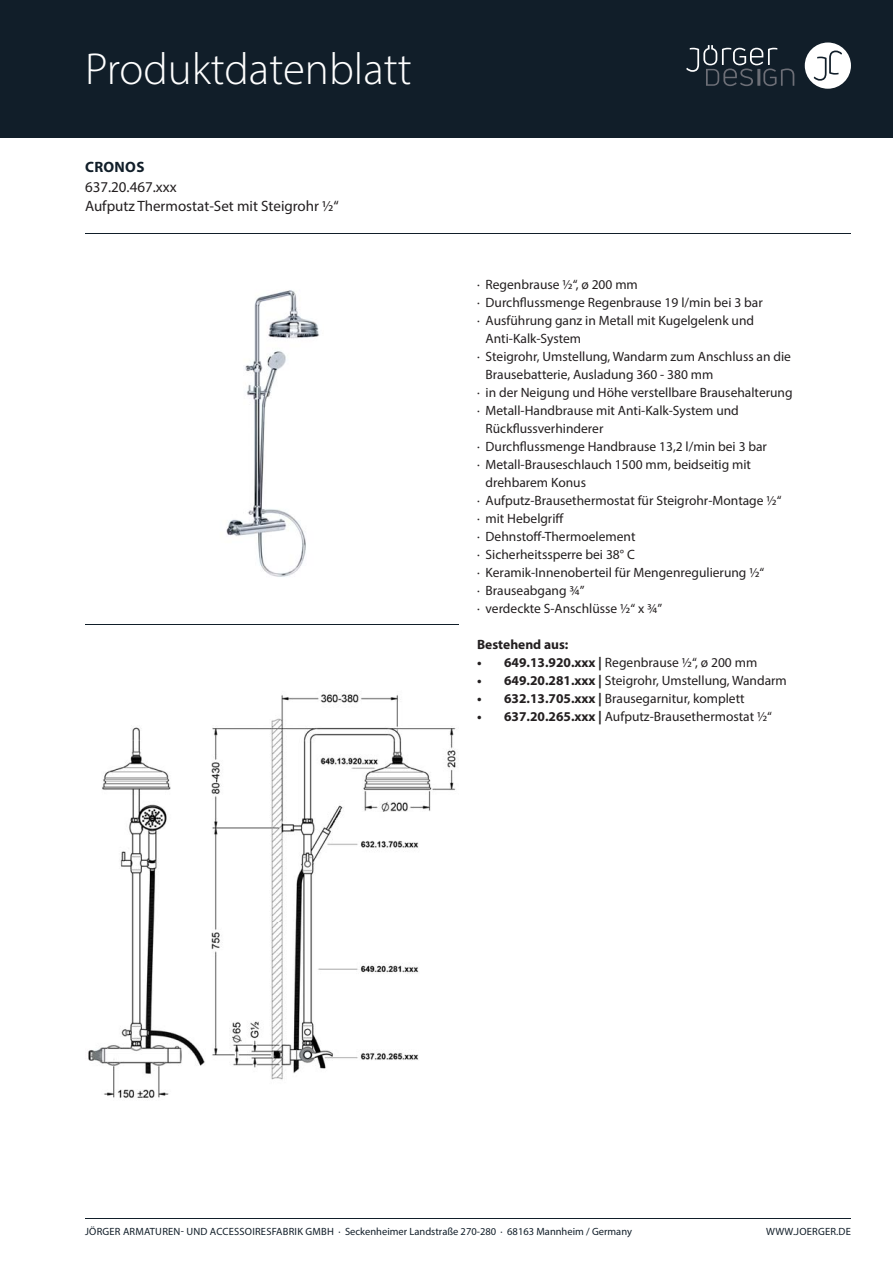
<style>
.page{position:relative;width:893px;height:1263px;background:#fff}
.page>*{position:absolute;margin:0;border:0;box-sizing:border-box;transform-origin:0 0}
.t1{font:300 45px "Myriad Pro";color:#fff}
.t2{font:15px "Myriad Pro";color:#231f20}
.t3{font:700 15px "Myriad Pro";letter-spacing:.02em;color:#111e29}
.t4{font:13.5px "Myriad Pro";color:#231f20}
.t5{font:700 13.5px "Myriad Pro";color:#231f20}
.t6{font:10.5px "Myriad Pro";letter-spacing:.005em;color:#111e29}
.s1{font-weight:700}
</style>
<div class="page">
<div style="left:0;top:0;width:893px;height:138px;background:#111e29"></div>
<div style="left:805px;top:43px;width:46px;height:46px;background:#fff;border-radius:50%"></div>
<svg style="left:814px;top:51px;width:28px;height:30px"></svg>
<svg style="left:686px;top:45px;width:108px;height:41px"></svg>
<hr style="left:85px;top:1218px;width:766px;height:1px;background:#111e29">
<hr style="left:85px;top:233px;width:766px;height:1px;background:#111e29">
<hr style="left:85px;top:624px;width:373px;height:1px;background:#111e29">
<img style="left:226px;top:290px;width:94px;height:287px">
<img style="left:88px;top:692px;width:368px;height:406px">
<h1 class="t1" style="left:85px;top:52px;width:328px">Produktdatenblatt</h1>
<p class="t3" style="left:85px;top:161px;width:61px">CRONOS</p>
<p class="t2" style="left:85px;top:200px;width:255px">Aufputz Thermostat-Set mit Steigrohr ½“</p>
<p class="t2" style="left:85px;top:181px;width:93px">637.20.467.xxx</p>
<p class="t4" style="left:477px;top:279px;width:162px">· Regenbrause ½“, ø 200 mm</p>
<p class="t4" style="left:477px;top:297px;width:287px">· Durchflussmenge Regenbrause 19 l/min bei 3 bar</p>
<p class="t4" style="left:477px;top:315px;width:279px">· Ausführung ganz in Metall mit Kugelgelenk und</p>
<p class="t4" style="left:485px;top:333px;width:97px">Anti-Kalk-System</p>
<p class="t4" style="left:477px;top:351px;width:315px">· Steigrohr, Umstellung, Wandarm zum Anschluss an die</p>
<p class="t4" style="left:485px;top:369px;width:229px">Brausebatterie, Ausladung 360 - 380 mm</p>
<p class="t4" style="left:477px;top:387px;width:317px">· in der Neigung und Höhe verstellbare Brausehalterung</p>
<p class="t4" style="left:477px;top:405px;width:263px">· Metall-Handbrause mit Anti-Kalk-System und</p>
<p class="t4" style="left:485px;top:423px;width:119px">Rückflussverhinderer</p>
<p class="t4" style="left:477px;top:441px;width:291px">· Durchflussmenge Handbrause 13,2 l/min bei 3 bar</p>
<p class="t4" style="left:477px;top:459px;width:275px">· Metall-Brauseschlauch 1500 mm, beidseitig mit</p>
<p class="t4" style="left:485px;top:477px;width:102px">drehbarem Konus</p>
<p class="t4" style="left:477px;top:495px;width:306px">· Aufputz-Brausethermostat für Steigrohr-Montage ½“</p>
<p class="t4" style="left:477px;top:513px;width:88px">· mit Hebelgriff</p>
<p class="t4" style="left:477px;top:531px;width:160px">· Dehnstoff-Thermoelement</p>
<p class="t4" style="left:477px;top:549px;width:159px">· Sicherheitssperre bei 38° C</p>
<p class="t4" style="left:477px;top:567px;width:289px">· Keramik-Innenoberteil für Mengenregulierung ½“</p>
<p class="t4" style="left:477px;top:585px;width:109px">· Brauseabgang ¾”</p>
<p class="t4" style="left:477px;top:603px;width:187px">· verdeckte S-Anschlüsse ½“ x ¾”</p>
<p class="t5" style="left:477px;top:639px;width:93px">Bestehend aus:</p>
<p class="t4" style="left:477px;top:657px;width:282px"><span class="s1">• 649.13.920.xxx |</span> Regenbrause ½“, ø 200 mm</p>
<p class="t4" style="left:477px;top:675px;width:311px"><span class="s1">• 649.20.281.xxx |</span> Steigrohr, Umstellung, Wandarm</p>
<p class="t4" style="left:477px;top:693px;width:269px"><span class="s1">• 632.13.705.xxx |</span> Brausegarnitur, komplett</p>
<p class="t4" style="left:477px;top:711px;width:296px"><span class="s1">• 637.20.265.xxx |</span> Aufputz-Brausethermostat ½“</p>
<p class="t6" style="left:85px;top:1228px;width:548px">JÖRGER ARMATUREN- UND ACCESSOIRESFABRIK GMBH · Seckenheimer Landstraße 270-280 · 68163 Mannheim / Germany</p>
<p class="t6" style="left:766px;top:1228px;width:86px">WWW.JOERGER.DE</p>
</div>
